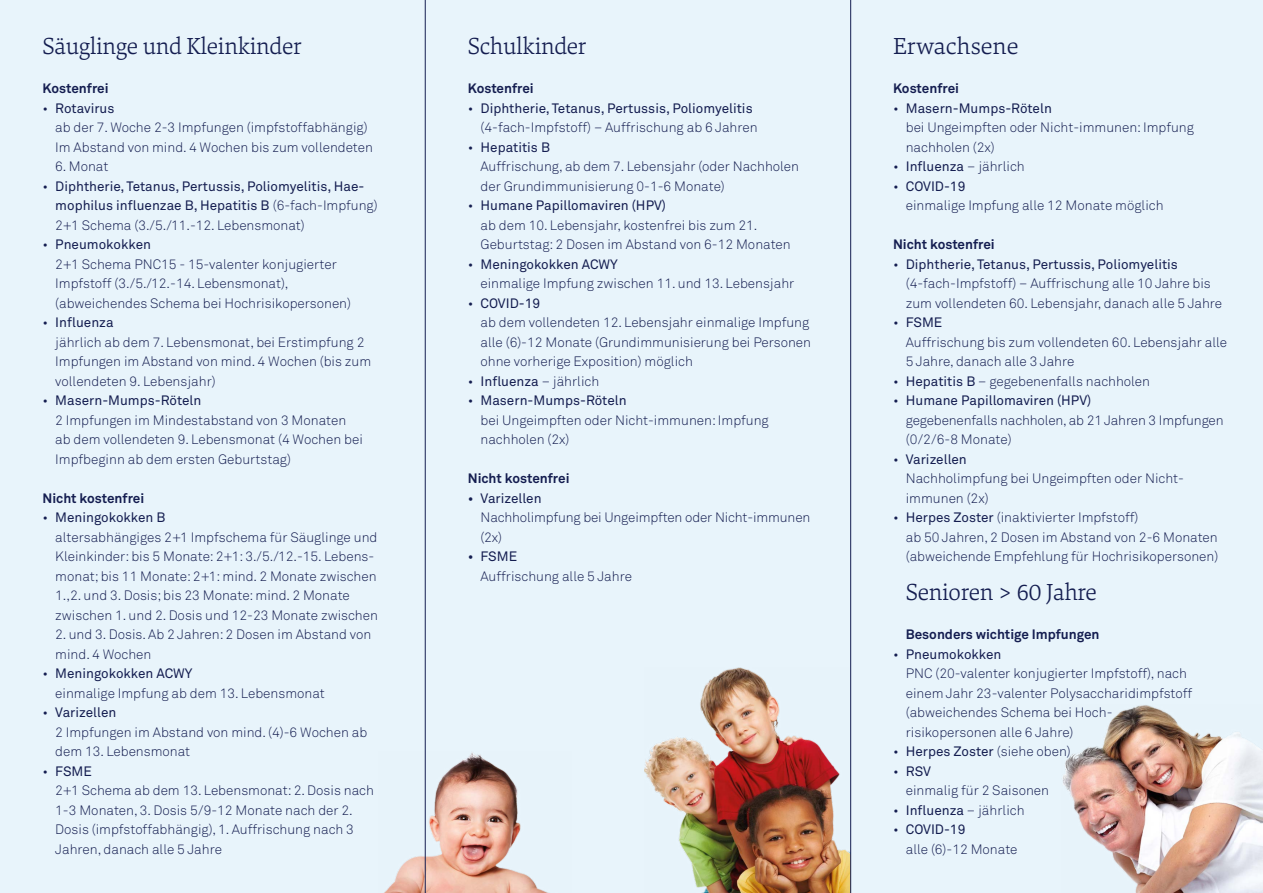
<style>
.page{position:relative;width:1263px;height:893px;background:#e8f4fb}
.page>*{position:absolute;margin:0;border:0;box-sizing:border-box;transform-origin:0 0}
.innen_Große_Überschr_Tag__Datum{font:300 24px "Danton";letter-spacing:-.01em;color:#141d50;scale:.96 1}
.Aufzählung_ohne_Punkt{font:300 24px "Danton";letter-spacing:-.01em;color:#141d50;scale:.96 1}
.innen_Große_Überschr_Tag__Datum-2{font:300 24px "Danton";letter-spacing:-.01em;color:#141d50}
.Aufzählung_ohne_Punkt-2{font:300 13.5px/19.5px "Akkurat Pro";color:#141d50}
.Aufzählung_ohne_Punkt-3{font:13.5px/19.5px "Akkurat Pro";color:#141d50}
.Aufzählung_ohne_Punkt-4{font:700 13.5px "Akkurat Pro";color:#141d50}
.Überschrift{font:700 13.5px "Akkurat Pro";color:#141d50}
.Überschrift___Kontakt{font:700 13.5px "Akkurat Pro";color:#141d50}
.s1{font-weight:400}
.s2{font-weight:300}
</style>
<div class="page">
<img style="left:384px;top:751px;width:165px;height:142px">
<img style="left:644px;top:667px;width:206px;height:226px">
<img style="left:1063px;top:705px;width:200px;height:188px">
<hr style="left:425px;top:0;width:1px;height:893px;background:#141d50">
<hr style="left:850px;top:0;width:1px;height:893px;background:#141d50">
<p class="innen_Große_Überschr_Tag__Datum" style="left:43px;top:30px;width:271px">Säuglinge und Kleinkinder</p>
<p class="Überschrift" style="left:43px;top:80px;width:68px">Kostenfrei</p>
<p class="Aufzählung_ohne_Punkt-2" style="left:55px;top:98px;width:319px;text-indent:-13px">• <span class="s1">Rotavirus<br></span>ab der 7. Woche 2-3 Impfungen (impfstoffabhängig)<br>Im Abstand von mind. 4 Wochen bis zum vollendeten</p>
<p class="Aufzählung_ohne_Punkt-2" style="left:55px;top:157px;width:55px">6. Monat</p>
<p class="Aufzählung_ohne_Punkt-3" style="left:55px;top:176px;width:324px;text-indent:-13px"><span class="s2">•</span> Diphtherie, Tetanus, Pertussis, Poliomyelitis, Hae&shy;mophilus influenzae B, Hepatitis B <span class="s2">(6-fach-Impfung)<br>2+1 Schema (3./5./11.-12. Lebensmonat)</span></p>
<p class="Aufzählung_ohne_Punkt-2" style="left:55px;top:235px;width:297px;text-indent:-13px">• <span class="s1">Pneumokokken<br></span>2+1 Schema PNC15 - 15-valenter konjugierter Impfstoff (3./5./12.-14. Lebensmonat), (abweichendes Schema bei Hochrisikopersonen)</p>
<p class="Aufzählung_ohne_Punkt-2" style="left:55px;top:313px;width:317px;text-indent:-13px">• <span class="s1">Influenza<br></span>jährlich ab dem 7. Lebensmonat, bei Erstimpfung 2<br>Impfungen im Abstand von mind. 4 Wochen (bis zum vollendeten 9. Lebensjahr)</p>
<p class="Aufzählung_ohne_Punkt-2" style="left:55px;top:391px;width:309px;text-indent:-13px">• <span class="s1">Masern-Mumps-Röteln<br></span>2 Impfungen im Mindestabstand von 3 Monaten ab dem vollendeten 9. Lebensmonat (4 Wochen bei Impfbeginn ab dem ersten Geburtstag)</p>
<p class="Aufzählung_ohne_Punkt-4" style="left:43px;top:489px;width:103px">Nicht kostenfrei</p>
<p class="Aufzählung_ohne_Punkt-2" style="left:55px;top:508px;width:324px;text-indent:-13px">• <span class="s1">Meningokokken B<br></span>altersabhängiges 2+1 Impfschema für Säuglinge und Kleinkinder: bis 5 Monate: 2+1: 3./5./12.-15. Lebens&shy;monat; bis 11 Monate: 2+1: mind. 2 Monate zwischen 1.,2. und 3. Dosis; bis 23 Monate: mind. 2 Monate zwischen 1. und 2. Dosis und 12-23 Monate zwischen</p>
<p class="Aufzählung_ohne_Punkt-2" style="left:55px;top:625px;width:318px">2. und 3. Dosis. Ab 2 Jahren: 2 Dosen im Abstand von mind. 4 Wochen</p>
<p class="Aufzählung_ohne_Punkt-2" style="left:55px;top:664px;width:271px;text-indent:-13px">• <span class="s1">Meningokokken ACWY<br></span>einmalige Impfung ab dem 13. Lebensmonat</p>
<p class="Aufzählung_ohne_Punkt-2" style="left:55px;top:703px;width:313px;text-indent:-13px">• <span class="s1">Varizellen<br></span>2 Impfungen im Abstand von mind. (4)-6 Wochen ab dem 13. Lebensmonat</p>
<p class="Aufzählung_ohne_Punkt-2" style="left:55px;top:761px;width:320px;text-indent:-13px">• <span class="s1">FSME<br></span>2+1 Schema ab dem 13. Lebensmonat: 2. Dosis nach 1-3 Monaten, 3. Dosis 5/9-12 Monate nach der 2.<br>Dosis (impfstoffabhängig), 1. Auffrischung nach 3<br>Jahren, danach alle 5 Jahre</p>
<p class="innen_Große_Überschr_Tag__Datum" style="left:468px;top:30px;width:125px">Schulkinder</p>
<p class="Überschrift___Kontakt" style="left:468px;top:80px;width:68px">Kostenfrei</p>
<p class="Aufzählung_ohne_Punkt-3" style="left:480px;top:98px;width:279px;text-indent:-13px"><span class="s2">•</span> Diphtherie, Tetanus, Pertussis, Poliomyelitis <span class="s2">(4-fach-Impfstoff) – Auffrischung ab 6 Jahren</span></p>
<p class="Aufzählung_ohne_Punkt-2" style="left:480px;top:137px;width:320px;text-indent:-13px">• <span class="s1">Hepatitis B<br></span>Auffrischung, ab dem 7. Lebensjahr (oder Nachholen der Grundimmunisierung 0-1-6 Monate)</p>
<p class="Aufzählung_ohne_Punkt-2" style="left:480px;top:196px;width:312px;text-indent:-13px">• <span class="s1">Humane Papillomaviren (HPV)<br></span>ab dem 10. Lebensjahr, kostenfrei bis zum 21.<br>Geburtstag: 2 Dosen im Abstand von 6-12 Monaten</p>
<p class="Aufzählung_ohne_Punkt-2" style="left:480px;top:254px;width:315px;text-indent:-13px">• <span class="s1">Meningokokken ACWY<br></span>einmalige Impfung zwischen 11. und 13. Lebensjahr</p>
<p class="Aufzählung_ohne_Punkt-2" style="left:480px;top:293px;width:332px;text-indent:-13px">• <span class="s1">COVID-19<br></span>ab dem vollendeten 12. Lebensjahr einmalige Impfung alle (6)-12 Monate (Grundimmunisierung bei Personen ohne vorherige Exposition) möglich</p>
<p class="Aufzählung_ohne_Punkt-2" style="left:468px;top:371px;width:133px">• <span class="s1">Influenza</span> – jährlich</p>
<p class="Aufzählung_ohne_Punkt-2" style="left:480px;top:391px;width:290px;text-indent:-13px">• <span class="s1">Masern-Mumps-Röteln<br></span>bei Ungeimpften oder Nicht-immunen: Impfung nachholen (2x)</p>
<p class="Überschrift___Kontakt" style="left:468px;top:470px;width:103px">Nicht kostenfrei</p>
<p class="Aufzählung_ohne_Punkt-2" style="left:480px;top:488px;width:331px;text-indent:-13px"><span class="s1">• Varizellen<br></span>Nachholimpfung bei Ungeimpften oder Nicht-immunen (2x)</p>
<p class="Aufzählung_ohne_Punkt-2" style="left:480px;top:547px;width:153px;text-indent:-13px"><span class="s1">• FSME<br></span>Auffrischung alle 5 Jahre</p>
<p class="innen_Große_Überschr_Tag__Datum-2" style="left:893px;top:30px;width:127px">Erwachsene</p>
<p class="Überschrift" style="left:893px;top:80px;width:68px">Kostenfrei</p>
<p class="Aufzählung_ohne_Punkt-2" style="left:906px;top:98px;width:290px;text-indent:-13px">• <span class="s1">Masern-Mumps-Röteln<br></span>bei Ungeimpften oder Nicht-immunen: Impfung nachholen (2x)</p>
<p class="Aufzählung_ohne_Punkt-2" style="left:893px;top:157px;width:133px">• <span class="s1">Influenza</span> – jährlich</p>
<p class="Aufzählung_ohne_Punkt-2" style="left:906px;top:176px;width:259px;text-indent:-13px">• <span class="s1">COVID-19<br></span>einmalige Impfung alle 12 Monate möglich</p>
<p class="Überschrift" style="left:893px;top:236px;width:103px">Nicht kostenfrei</p>
<p class="Aufzählung_ohne_Punkt-2" style="left:906px;top:254px;width:318px;text-indent:-13px">• <span class="s1">Diphtherie, Tetanus, Pertussis, Poliomyelitis </span>(4-fach-Impfstoff) – Auffrischung alle 10 Jahre bis zum vollendeten 60. Lebensjahr, danach alle 5 Jahre</p>
<p class="Aufzählung_ohne_Punkt-2" style="left:906px;top:313px;width:323px;text-indent:-13px">• <span class="s1">FSME<br></span>Auffrischung bis zum vollendeten 60. Lebensjahr alle<br>5 Jahre, danach alle 3 Jahre</p>
<p class="Aufzählung_ohne_Punkt-2" style="left:893px;top:371px;width:259px">• <span class="s1">Hepatitis B</span> – gegebenenfalls nachholen</p>
<p class="Aufzählung_ohne_Punkt-2" style="left:906px;top:391px;width:319px;text-indent:-13px">• <span class="s1">Humane Papillomaviren (HPV)<br></span>gegebenenfalls nachholen, ab 21 Jahren 3 Impfungen (0/2/6-8 Monate)</p>
<p class="Aufzählung_ohne_Punkt-2" style="left:906px;top:449px;width:280px;text-indent:-13px">• <span class="s1">Varizellen<br></span>Nachholimpfung bei Ungeimpften oder Nicht&shy;immunen (2x)</p>
<p class="Aufzählung_ohne_Punkt-2" style="left:906px;top:508px;width:314px;text-indent:-13px">• <span class="s1">Herpes Zoster</span> (inaktivierter Impfstoff)<br>ab 50 Jahren, 2 Dosen im Abstand von 2-6 Monaten (abweichende Empfehlung für Hochrisikopersonen)</p>
<p class="Aufzählung_ohne_Punkt" style="left:906px;top:576px;width:201px">Senioren &gt; 60 Jahre</p>
<p class="Aufzählung_ohne_Punkt-4" style="left:906px;top:626px;width:195px">Besonders wichtige Impfungen</p>
<p class="Aufzählung_ohne_Punkt-2" style="left:906px;top:644px;width:288px;text-indent:-13px">• <span class="s1">Pneumokokken<br></span>PNC (20-valenter konjugierter Impfstoff), nach einem Jahr 23-valenter Polysaccharidimpfstoff (abweichendes Schema bei Hoch&shy;risikopersonen alle 6 Jahre)</p>
<p class="Aufzählung_ohne_Punkt-2" style="left:893px;top:742px;width:179px">• <span class="s1">Herpes Zoster</span> (siehe oben)</p>
<p class="Aufzählung_ohne_Punkt-2" style="left:906px;top:761px;width:145px;text-indent:-13px">• <span class="s1">RSV<br></span>einmalig für 2 Saisonen</p>
<p class="Aufzählung_ohne_Punkt-2" style="left:893px;top:800px;width:133px">• <span class="s1">Influenza</span> – jährlich</p>
<p class="Aufzählung_ohne_Punkt-2" style="left:906px;top:820px;width:113px;text-indent:-13px">• <span class="s1">COVID-19<br></span>alle (6)-12 Monate</p>
</div>
